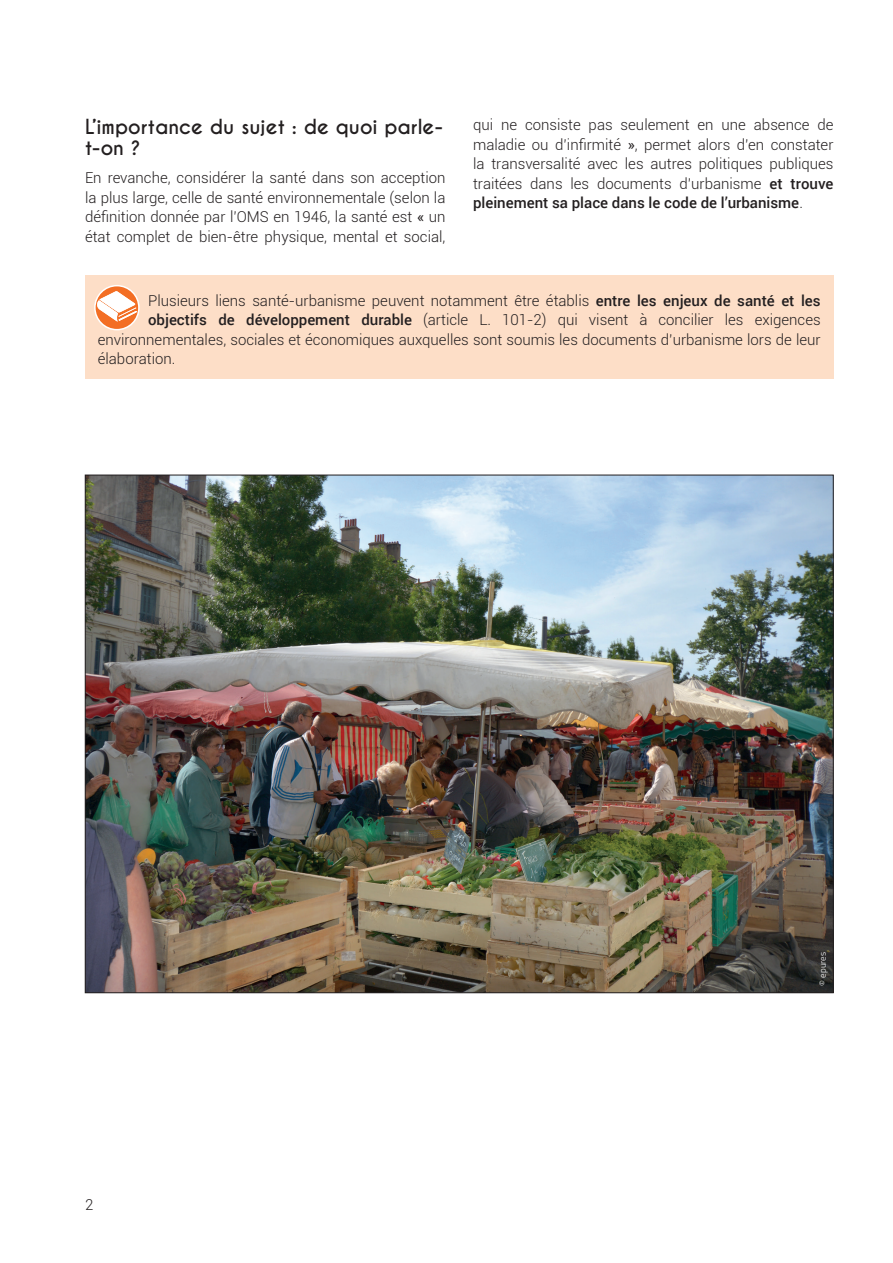
<style>
.page{position:relative;width:893px;height:1263px;background:#fff}
.page>*{position:absolute;margin:0;border:0;box-sizing:border-box;transform-origin:0 0}
.t1{font:700 19.5px/21px "Caviar Dreams";color:#231f20}
.t2{font:300 15px/19.5px "Roboto";color:#231f20;text-align:justify}
.t3{font:300 9px "Titillium";color:#fff}
.s1{font-weight:400}
.s2{font-weight:500}
</style>
<div class="page">
<div style="left:85px;top:275px;width:748px;height:103px;background:#fddec7"></div>
<svg style="left:97px;top:286px;width:40px;height:42px"></svg>
<svg style="left:119px;top:307px;width:17px;height:10px"></svg>
<div style="left:94px;top:285px;width:46px;height:45px;border:2px solid #fff;border-radius:50%"></div>
<img style="left:87px;top:477px;width:744px;height:514px">
<h1 class="t1" style="left:85px;top:117px;width:360px">L’importance du sujet : de quoi parle&shy;t-on ?</h1>
<p class="t2" style="left:85px;top:168px;width:362px">En revanche, considérer la santé dans son acception la plus large, celle de santé environnementale (selon la définition donnée par l’OMS en 1946, la santé est <span class="s1">«</span> un état complet de bien-être physique, mental et social,</p>
<p class="t2" style="left:473px;top:115px;width:362px">qui ne consiste pas seulement en une absence de maladie ou d’infirmité <span class="s1">»</span>, permet alors d’en constater la transversalité avec les autres politiques publiques traitées dans les documents d’urbanisme <span class="s2">et trouve pleinement sa place dans le code de l’urbanisme</span>.</p>
<p class="t2" style="left:148px;top:290px;width:674px">Plusieurs liens santé-urbanisme peuvent notamment être établis <span class="s2">entre les enjeux de santé et les</span></p>
<p class="t2" style="left:148px;top:309px;width:674px"><span class="s2">objectifs de développement durable</span> (article L. 101-2) qui visent à concilier les exigences</p>
<p class="t2" style="left:98px;top:329px;width:724px">environnementales, sociales et économiques auxquelles sont soumis les documents d’urbanisme lors de leur</p>
<p class="t2" style="left:98px;top:348px;width:79px">élaboration.</p>
<p class="t2" style="left:85px;top:1195px;width:10px">2</p>
<p class="t3" style="left:816px;top:985px;width:35px;rotate:-90deg">© epures</p>
</div>
